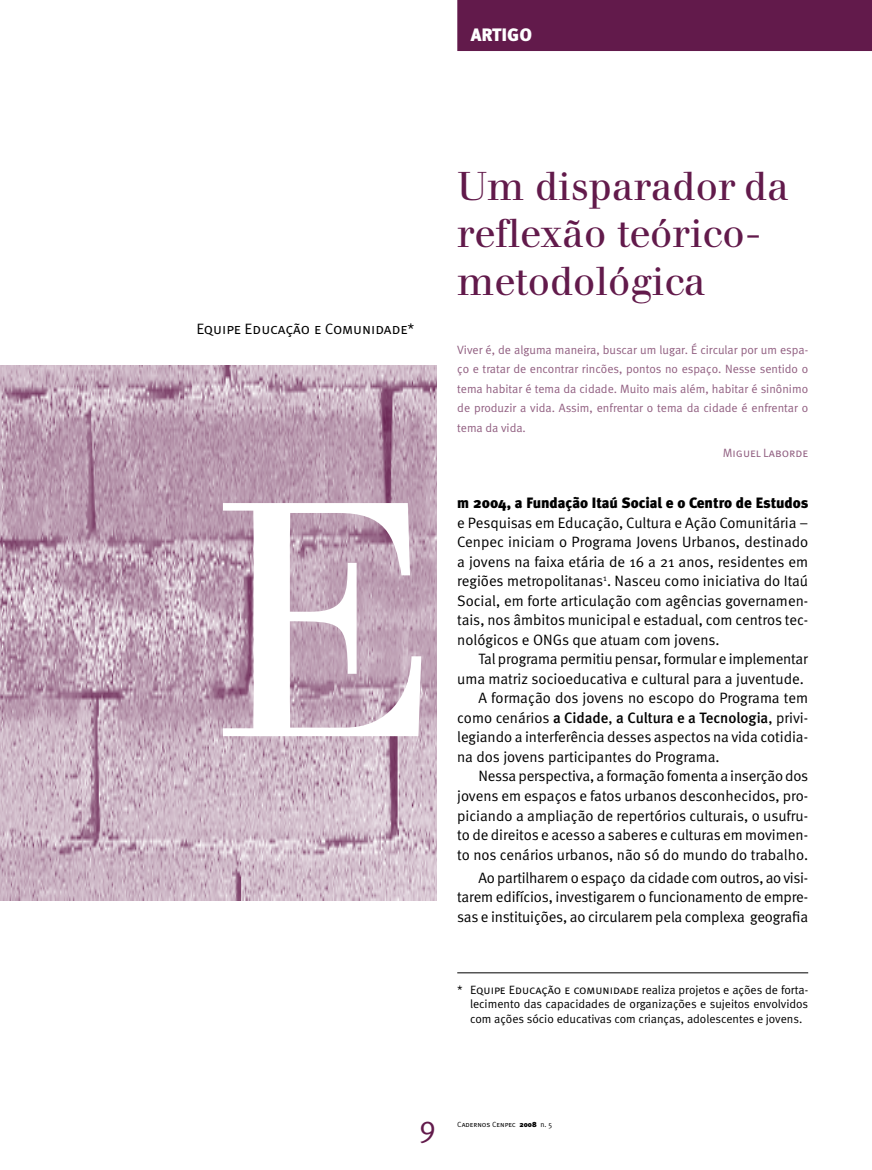
<style>
.page{position:relative;width:872px;height:1170px;background:#fff}
.page>*{position:absolute;margin:0;border:0;box-sizing:border-box;transform-origin:0 0}
.t1{font:330px "Walbaum Book BQ Reg Os F";color:#fff}
.t2{font:39.75px/47.7px "Walbaum Book BQ Reg Os F";color:#621a4b}
.t3{font:18px "Meta Black Caps";color:#fff}
.t4{font:15px/19.5px "Meta Normal";letter-spacing:-.005em;color:#000;text-align:justify}
.t5{font:500 15px "Meta";letter-spacing:-.005em;color:#000}
.t6{font:900 15px "Meta";color:#000}
.t7{font:15px "Meta Normal Caps";color:#000}
.t8{font:12px/19.5px "Meta Normal";color:#915f81;text-align:justify}
.t9{font:12px/14.4px "Meta Normal";letter-spacing:-.005em;color:#000;text-align:justify}
.t10{font:12px "Meta Normal LF Caps";color:#915f81}
.t11{font:7.5px "Meta Normal Caps";color:#000}
.s1{font-family:"Meta Normal";font-weight:400}
.s2{font-family:"Meta Normal Caps"}
.s3{font-family:"Meta Black Caps"}
.s4{font-family:"Meta Normal"}
</style>
<div class="page">
<img style="left:0;top:365px;width:436px;height:535px">
<hr style="left:457px;top:972px;width:351px;height:1px;background:#000">
<div style="left:457px;top:0;width:415px;height:51px;background:#621a4b"></div>
<p class="t3" style="left:471px;top:24px;width:61px">Artigo</p>
<p class="t7" style="left:196px;top:320px;width:220px">Equipe Educação e Comunidade*</p>
<h1 class="t1" style="left:213px;top:432px;width:229px">E</h1>
<h2 class="t2" style="left:457px;top:163px;width:333px">Um disparador da reflexão teórico&shy;metodológica</h2>
<p class="t8" style="left:457px;top:340px;width:352px">Viver é, de alguma maneira, buscar um lugar. É circular por um espa&shy;ço e tratar de encontrar rincões, pontos no espaço. Nesse sentido o tema habitar é tema da cidade. Muito mais além, habitar é sinônimo de produzir a vida. Assim, enfrentar o tema da cidade é enfrentar o tema da vida.</p>
<p class="t10" style="left:722px;top:445px;width:87px">Miguel Laborde</p>
<p class="t6" style="left:457px;top:494px;width:353px">m 2004, a Fundação Itaú Social e o Centro de Estudos</p>
<p class="t4" style="left:457px;top:512px;width:352px">e Pesquisas em Educação, Cultura e Ação Comunitária – Cenpec iniciam o Programa Jovens Urbanos, destinado a jovens na faixa etária de 16 a 21 anos, residentes em regiões metropolitanas<sup>1</sup>. Nasceu como iniciativa do Itaú Social, em forte articulação com agências governamen&shy;tais, nos âmbitos municipal e estadual, com centros tec&shy;nológicos e ONGs que atuam com jovens.</p>
<p class="t4" style="left:457px;top:649px;width:352px;text-align:right">Tal programa permitiu pensar, formular e implementar uma matriz socioeducativa e cultural para a juventude.<br>A formação dos jovens no escopo do Programa tem</p>
<p class="t5" style="left:457px;top:709px;width:352px"><span class="s1">como cenários</span> a Cidade<span class="s1">,</span> a Cultura e a Tecnologia<span class="s1">, privi-</span></p>
<p class="t4" style="left:457px;top:727px;width:352px">legiando a interferência desses aspectos na vida cotidia&shy;na dos jovens participantes do Programa.</p>
<p class="t4" style="left:457px;top:766px;width:352px;text-indent:21px">Nessa perspectiva, a formação fomenta a inserção dos jovens em espaços e fatos urbanos desconhecidos, pro&shy;piciando a ampliação de repertórios culturais, o usufru&shy;to de direitos e acesso a saberes e culturas em movimen&shy;to nos cenários urbanos, não só do mundo do trabalho.</p>
<p class="t4" style="left:457px;top:867px;width:352px;text-indent:21px">Ao partilharem o espaço da cidade com outros, ao visi&shy;tarem edifícios, investigarem o funcionamento de empre&shy;sas e instituições, ao circularem pela complexa geografia</p>
<p class="t9" style="left:470px;top:982px;width:340px;text-indent:-13px">* <span class="s2">Equipe Educação e comunidade</span> realiza projetos e ações de forta&shy;lecimento das capacidades de organizações e sujeitos envolvidos com ações sócio educativas com crianças, adolescentes e jovens.</p>
<p class="t11" style="left:457px;top:1120px;width:96px">Cadernos Cenpec <span class="s3">2008</span> <span class="s4">n</span>. 5</p>
</div>
